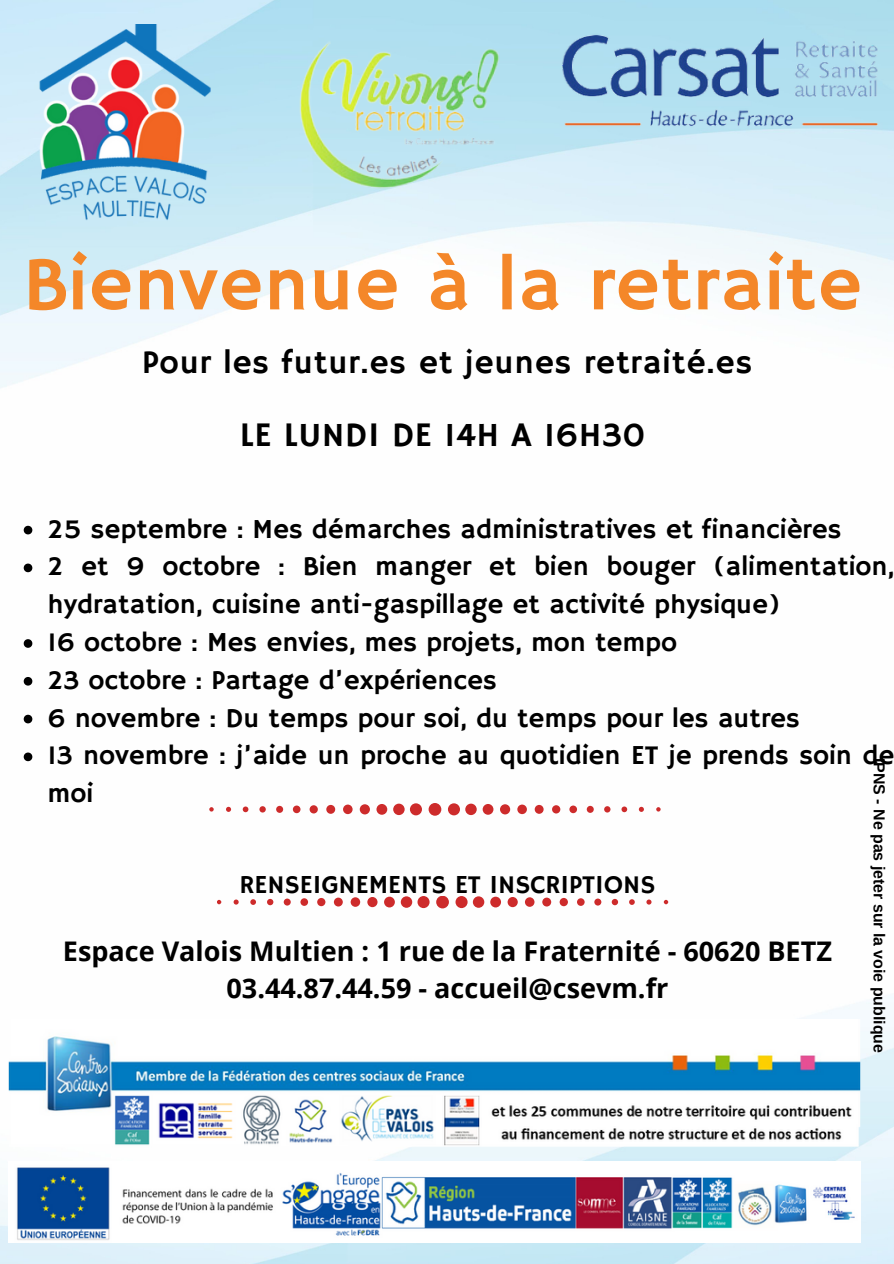
<style>
.page{position:relative;width:894px;height:1264px;background:#fff}
.page>*{position:absolute;margin:0;border:0;box-sizing:border-box;transform-origin:0 0}
.t1{font:76.35px "Hammersmith One";letter-spacing:.01em;color:#f48729}
.t2{font:34.35px "Hammersmith One";letter-spacing:.01em;color:#000}
.t3{font:33px "Hammersmith One";letter-spacing:.025em;color:#000}
.t4{font:27.3px/37.8px "Hammersmith One";color:#000}
.t5{font:700 27px "Open Sans";color:#000}
.t6{font:25.95px "Hammersmith One";color:#000}
.t7{font:700 15.9px "Arimo";color:#000}
</style>
<div class="page">
<img style="left:0;top:0;width:893px;height:1263px">
<img style="left:271px;top:25px;width:257px;height:190px">
<img style="left:545px;top:25px;width:348px;height:130px">
<img style="left:22px;top:25px;width:201px;height:200px">
<img style="left:9px;top:1161px;width:851px;height:81px">
<img style="left:9px;top:1019px;width:851px;height:129px">
<svg style="left:24px;top:526px;width:8px;height:8px"></svg>
<svg style="left:24px;top:563px;width:8px;height:9px"></svg>
<svg style="left:24px;top:639px;width:8px;height:8px"></svg>
<svg style="left:24px;top:677px;width:8px;height:8px"></svg>
<svg style="left:24px;top:714px;width:8px;height:9px"></svg>
<svg style="left:24px;top:752px;width:8px;height:9px"></svg>
<svg style="left:209px;top:803px;width:451px;height:12px"></svg>
<svg style="left:217px;top:895px;width:451px;height:13px"></svg>
<p class="t1" style="left:23px;top:241px;width:840px">Bienvenue à la retraite</p>
<p class="t3" style="left:142px;top:343px;width:611px">Pour les futur.es et jeunes retraité.es</p>
<p class="t2" style="left:240px;top:415px;width:407px">LE LUNDI DE 14H A 16H30</p>
<p class="t4" style="left:48px;top:511px;width:795px">25 septembre : Mes démarches administratives et financières</p>
<p class="t4" style="left:48px;top:549px;width:848px">2 et 9 octobre : Bien manger et bien bouger (alimentation, hydratation, cuisine anti-gaspillage et activité physique)</p>
<p class="t4" style="left:48px;top:624px;width:631px">16 octobre : Mes envies, mes projets, mon tempo</p>
<p class="t4" style="left:48px;top:662px;width:450px">23 octobre : Partage d’expériences</p>
<p class="t4" style="left:48px;top:700px;width:753px">6 novembre : Du temps pour soi, du temps pour les autres</p>
<p class="t4" style="left:48px;top:738px;width:848px">13 novembre : j’aide un proche au quotidien ET je prends soin de moi</p>
<p class="t7" style="left:888px;top:757px;width:297px;rotate:90deg">IPNS - Ne pas jeter sur la voie publique</p>
<p class="t6" style="left:239px;top:869px;width:417px">RENSEIGNEMENTS ET INSCRIPTIONS</p>
<p class="t5" style="left:63px;top:931px;width:770px">Espace Valois Multien : 1 rue de la Fraternité - 60620 BETZ</p>
<p class="t5" style="left:226px;top:968px;width:443px">03.44.87.44.59 - accueil@csevm.fr</p>
</div>
